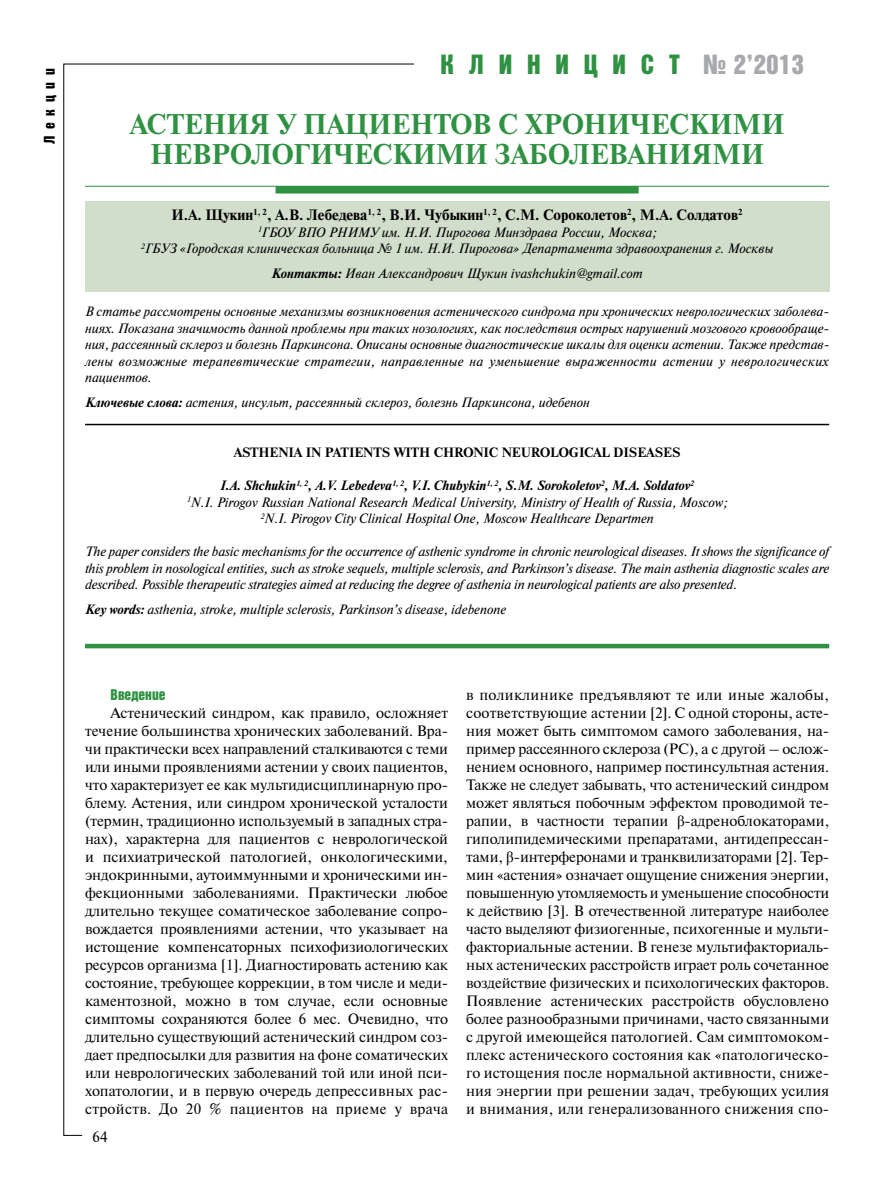
<style>
.page{position:relative;width:893px;height:1191px;background:#fff}
.page>*{position:absolute;margin:0;border:0;box-sizing:border-box;transform-origin:0 0}
.t1{font:700 28.5px "Newton C";color:#2f9142}
.t2{font:27px "Bastion Kontrast Alt C";letter-spacing:.55em;color:#2f9142}
.t3{font:15px/18px "Newton C";letter-spacing:.01em;color:#000;text-align:justify}
.t4{font:700 15px "Newton C";color:#000}
.t5{font:15px "Bastion Kontrast Alt C";color:#2f9142}
.t6{font:15px "Bastion Kontrast Alt C";letter-spacing:.45em;color:#000}
.t7{font:italic 13.5px/16.5px "Newton C";color:#000;text-align:center}
.t8{font:700 13.5px "Newton C";color:#000}
.s1{color:#a7a9ac}
.s2{font-weight:700}
.s3{font-family:"Times New Roman"}
</style>
<div class="page">
<svg style="left:63px;top:64px;width:351px;height:1071px"></svg>
<div style="left:85px;top:201px;width:744px;height:91px;background:#d0decb"></div>
<div style="left:276px;top:186px;width:363px;height:7px;background:#2f9142"></div>
<hr style="left:85px;top:186px;width:744px;height:1px;background:#2f9142">
<hr style="left:85px;top:424px;width:744px;height:1px;background:#000">
<hr style="left:85px;top:644px;width:744px;height:4px;background:#2f9142">
<p class="t6" style="left:42px;top:144px;width:77px;rotate:-90deg">Лекции</p>
<h2 class="t2" style="left:441px;top:51px;width:365px">КЛИНИЦИСТ <span class="s1">№ 2’2013</span></h2>
<h1 class="t1" style="left:130px;top:108px;width:39px">Астения</h1>
<h1 class="t1" style="left:276px;top:108px;width:49px">у пациентов</h1>
<h1 class="t1" style="left:498px;top:108px;width:68px">с хроническими</h1>
<h1 class="t1" style="left:150px;top:138px;width:22px">неврологическими</h1>
<h1 class="t1" style="left:495px;top:138px;width:22px">заболеваниями</h1>
<p class="t4" style="left:172px;top:207px;width:573px">И.А. Щукин<sup>1,</sup> <sup>2</sup>, А.В. Лебедева<sup>1,</sup> <sup>2</sup>, В.И. Чубыкин<sup>1,</sup> <sup>2</sup>, С.М. Сороколетов<sup>2</sup>, М.А. Солдатов<sup>2</sup></p>
<p class="t7" style="left:141px;top:224px;width:634px"><sup>1</sup>ГБОУ ВПО РНИМУ им. Н.И. Пирогова Минздрава России, Москва;<br><sup>2</sup>ГБУЗ «Городская клиническая больница № 1 им. Н.И. Пирогова» Департамента здравоохранения г. Москвы</p>
<p class="t7" style="left:271px;top:265px;width:373px"><span class="s2">Контакты:</span> Иван Александрович Щукин ivashchukin@gmail.com</p>
<p class="t7" style="left:85px;top:303px;width:746px;text-align:justify">В статье рассмотрены основные механизмы возникновения астенического синдрома при хронических неврологических заболева&shy;ниях. Показана значимость данной проблемы при таких нозологиях, как последствия острых нарушений мозгового кровообраще&shy;ния, рассеянный склероз и болезнь Паркинсона. Описаны основные диагностические шкалы для оценки астении. Также представ&shy;лены возможные терапевтические стратегии, направленные на уменьшение выраженности астении у неврологических пациентов.</p>
<p class="t7" style="left:85px;top:394px;width:506px"><span class="s2">Ключевые слова:</span> астения, инсульт, рассеянный склероз, болезнь Паркинсона, идебенон</p>
<p class="t8" style="left:234px;top:445px;width:448px">ASTHENIA IN PATIENTS WITH CHRONIC NEUROLOGICAL DISEASES</p>
<p class="t7" style="left:187px;top:477px;width:542px"><span class="s2">I.A. Shchukin</span><sup>1,</sup> <sup>2</sup><span class="s2">, A.V. Lebedeva</span><sup>1,</sup> <sup>2</sup><span class="s2">, V.I. Chubykin</span><sup>1,</sup> <sup>2</sup><span class="s2">, S.M. Sorokoletov</span><sup>2</sup><span class="s2">, M.A. Soldatov</span><sup>2<br></sup><sup>1</sup>N.I. Pirogov Russian National Research Medical University, Ministry of Health of Russia, Moscow;<br><sup>2</sup>N.I. Pirogov City Clinical Hospital Оne, Moscow Healthcare Departmen</p>
<p class="t7" style="left:85px;top:543px;width:746px;text-align:justify">The paper considers the basic mechanisms for the occurrence of asthenic syndrome in chronic neurological diseases. It shows the significance of this problem in nosological entities, such as stroke sequels, multiple sclerosis, and Parkinson’s disease. The main asthenia diagnostic scales are described. Possible therapeutic strategies aimed at reducing the degree of asthenia in neurological patients are also presented.</p>
<p class="t7" style="left:85px;top:601px;width:423px"><span class="s2">Key words:</span> asthenia, stroke, multiple sclerosis, Parkinson’s disease, idebenone</p>
<p class="t5" style="left:111px;top:687px;width:56px">Введение</p>
<p class="t3" style="left:85px;top:704px;width:365px;text-indent:26px">Астенический синдром, как правило, осложняет течение большинства хронических заболеваний. Вра&shy;чи практически всех направлений сталкиваются с теми или иными проявлениями астении у своих пациентов, что характеризует ее как мультидисциплинарную про&shy;блему. Астения, или синдром хронической усталости (термин, традиционно используемый в западных стра&shy;нах), характерна для пациентов с неврологической и психиатрической патологией, онкологическими, эндокринными, аутоиммунными и хроническими ин&shy;фекционными заболеваниями. Практически любое длительно текущее соматическое заболевание сопро&shy;вождается проявлениями астении, что указывает на истощение компенсаторных психофизиологических ресурсов организма [1]. Диагностировать астению как состояние, требующее коррекции, в том числе и меди&shy;каментозной, можно в том случае, если основные симптомы сохраняются более 6 мес. Очевидно, что длительно существующий астенический синдром соз&shy;дает предпосылки для развития на фоне соматических или неврологических заболеваний той или иной пси&shy;хопатологии, и в первую очередь депрессивных рас&shy;стройств. До 20 % пациентов на приеме у врача</p>
<p class="t3" style="left:93px;top:1127px;width:17px">64</p>
<p class="t3" style="left:466px;top:686px;width:365px">в поликлинике предъявляют те или иные жалобы, соответствующие астении [2]. С одной стороны, асте&shy;ния может быть симптомом самого заболевания, на&shy;пример рассеянного склероза (РС), а с другой – ослож&shy;нением основного, например постинсультная астения.<br>Также не следует забывать, что астенический синдром может являться побочным эффектом проводимой те&shy;рапии, в частности терапии <span class="s3">β</span>-адреноблокаторами, гиполипидемическими препаратами, антидепрессан&shy;тами, <span class="s3">β</span>-интерферонами и транквилизаторами [2]. Тер&shy;мин «астения» означает ощущение снижения энергии, повышенную утомляемость и уменьшение способности к действию [3]. В отечественной литературе наиболее часто выделяют физиогенные, психогенные и мульти&shy;факториальные астении. В генезе мультифакториаль&shy;ных астенических расстройств играет роль сочетанное воздействие физических и психологических факторов.<br>Появление астенических расстройств обусловлено более разнообразными причинами, часто связанными с другой имеющейся патологией. Сам симптомоком&shy;плекс астенического состояния как «патологическо&shy;го истощения после нормальной активности, сниже&shy;ния энергии при решении задач, требующих усилия и внимания, или генерализованного снижения спо-</p>
</div>
